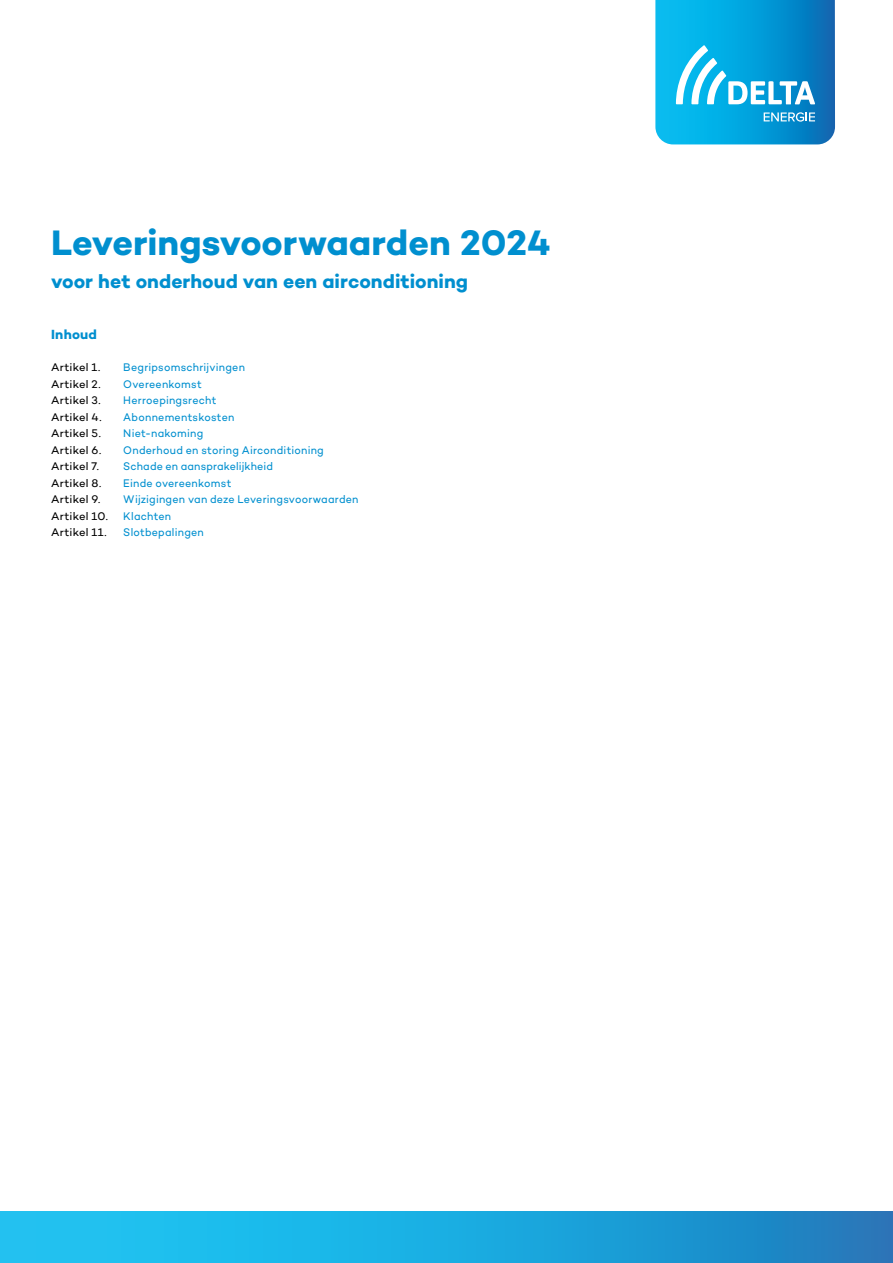
<style>
.page{position:relative;width:893px;height:1263px;background:#fff}
.page>*{position:absolute;margin:0;border:0;box-sizing:border-box;transform-origin:0 0}
.t1{font:700 36px "Campton";color:#008fcf}
.t2{font:700 19.5px "Campton";color:#008fcf}
.t3{font:700 13.5px "Campton";letter-spacing:.015em;color:#008fcf}
.t4{font:11.25px "Campton";letter-spacing:.02em;color:#008fcf;scale:.95 1}
.t5{font:11.25px "Campton";letter-spacing:.02em;color:#000}
</style>
<div class="page">
<div style="left:0;top:1212px;width:893px;height:51px;background:linear-gradient(to right,#1dcffa,#1d81c1)"></div>
<svg style="left:655px;top:0;width:180px;height:144px;background:#1fa8dd"></svg>
<h1 class="t1" style="left:51px;top:220px;width:501px">Leveringsvoorwaarden 2024</h1>
<h2 class="t2" style="left:51px;top:268px;width:419px">voor het onderhoud van een airconditioning</h2>
<p class="t3" style="left:51px;top:325px;width:47px">Inhoud</p>
<p class="t5" style="left:51px;top:360px;width:51px">Artikel 1.</p>
<p class="t4" style="left:123px;top:360px;width:130px">Begripsomschrijvingen</p>
<p class="t5" style="left:51px;top:377px;width:51px">Artikel 2.</p>
<p class="t4" style="left:123px;top:377px;width:84px">Overeenkomst</p>
<p class="t5" style="left:51px;top:393px;width:51px">Artikel 3.</p>
<p class="t4" style="left:123px;top:393px;width:100px">Herroepingsrecht</p>
<p class="t5" style="left:51px;top:410px;width:52px">Artikel 4.</p>
<p class="t4" style="left:123px;top:410px;width:118px">Abonnementskosten</p>
<p class="t5" style="left:51px;top:426px;width:51px">Artikel 5.</p>
<p class="t4" style="left:123px;top:426px;width:86px">Niet-nakoming</p>
<p class="t5" style="left:51px;top:443px;width:52px">Artikel 6.</p>
<p class="t4" style="left:123px;top:443px;width:213px">Onderhoud en storing Airconditioning</p>
<p class="t5" style="left:51px;top:459px;width:49px">Artikel 7.</p>
<p class="t4" style="left:123px;top:459px;width:159px">Schade en aansprakelijkheid</p>
<p class="t5" style="left:51px;top:476px;width:52px">Artikel 8.</p>
<p class="t4" style="left:123px;top:476px;width:115px">Einde overeenkomst</p>
<p class="t5" style="left:51px;top:492px;width:51px">Artikel 9.</p>
<p class="t4" style="left:123px;top:492px;width:249px">Wijzigingen van deze Leveringsvoorwaarden</p>
<p class="t5" style="left:51px;top:509px;width:58px">Artikel 10.</p>
<p class="t4" style="left:123px;top:509px;width:52px">Klachten</p>
<p class="t5" style="left:51px;top:525px;width:57px">Artikel 11.</p>
<p class="t4" style="left:123px;top:525px;width:86px">Slotbepalingen</p>
</div>
